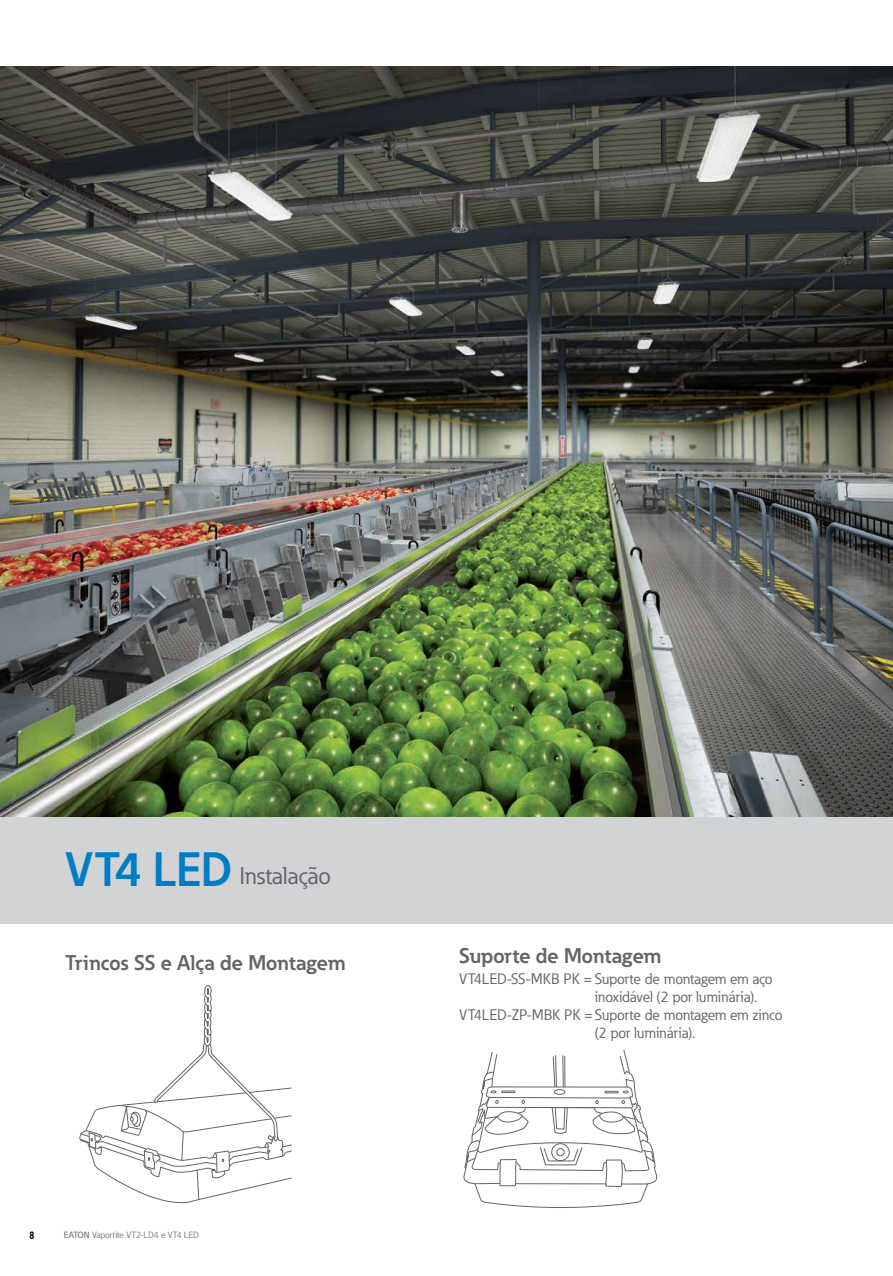
<style>
.page{position:relative;width:893px;height:1276px;background:#fff}
.page>*{position:absolute;margin:0;border:0;box-sizing:border-box;transform-origin:0 0}
.t1{font:24px "Eaton";color:#606265}
.t2{font:700 21px "Eaton";color:#626466}
.t3{font:15px "Eaton";color:#626466}
.t4{font:700 condensed 9.75px "Swiss 721 BT";color:#000}
.t5{font:9px "Eaton";color:#77787b}
.s1{font-weight:700;font-size:47.7px;color:#007dc5}
.s2{font-weight:500}
</style>
<div class="page">
<div style="left:0;top:817px;width:893px;height:106px;background:#d1d3d4"></div>
<img style="left:0;top:67px;width:893px;height:750px">
<svg style="left:79px;top:985px;width:213px;height:219px"></svg>
<svg style="left:463px;top:1050px;width:194px;height:158px"></svg>
<h1 class="t1" style="left:65px;top:861px;width:267px"><span class="s1">VT4 LED</span> Instalação</h1>
<h2 class="t2" style="left:65px;top:949px;width:282px">Trincos SS e Alça de Montagem</h2>
<h2 class="t2" style="left:459px;top:942px;width:204px">Suporte de Montagem</h2>
<p class="t3" style="left:459px;top:970px;width:315px">VT4LED-SS-MKB PK = Suporte de montagem em aço</p>
<p class="t3" style="left:595px;top:988px;width:164px">inoxidável (2 por luminária).</p>
<p class="t3" style="left:459px;top:1006px;width:325px">VT4LED-ZP-MBK PK = Suporte de montagem em zinco</p>
<p class="t3" style="left:595px;top:1024px;width:102px">(2 por luminária).</p>
<p class="t4" style="left:30px;top:1230px;width:6px">8</p>
<p class="t5" style="left:64px;top:1229px;width:137px"><span class="s2">EATON</span> Vaportite VT2-LD4 e VT4 LED</p>
</div>
